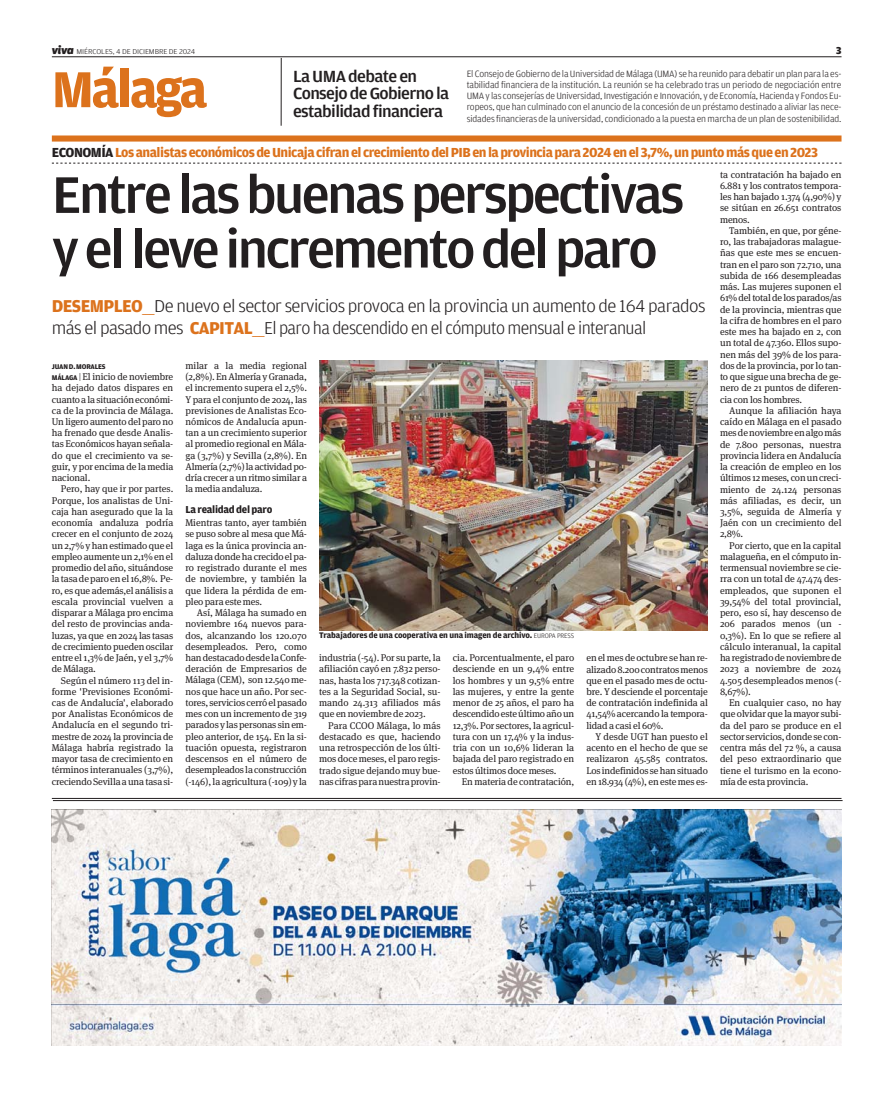
<style>
.page{position:relative;width:893px;height:1094px;background:#fff}
.page>*{position:absolute;margin:0;border:0;box-sizing:border-box;transform-origin:0 0}
.t1{font:500 54.6px/54.6px "Amplitude";letter-spacing:-.045em;color:#231f20;scale:1.05 1}
.t2{font:700 53.55px "Amplitude";letter-spacing:-.05em;color:#dc721c}
.t3{font:300 18.15px/22.2px "Amplitude";letter-spacing:-.03em;color:#231f20;scale:1.05 1}
.t4{font:500 17.1px/17.1px "Amplitude";letter-spacing:-.035em;color:#231f20;scale:1.05 1}
.t5{font:700 13.95px "Amplitude";letter-spacing:-.035em;color:#dc721c}
.t6{font:700 10.65px "Amplitude";letter-spacing:-.025em;color:#231f20}
.t7{font:900 10.65px "Amplitude";color:#231f20}
.t8{font:9.75px/11.2px "Meta Serif OT";letter-spacing:-.01em;color:#231f20;text-align:justify}
.t9{font:300 9.75px/11.2px "Amplitude";letter-spacing:-.01em;color:#231f20;text-align:justify}
.t10{font:700 8.55px "Amplitude";letter-spacing:-.015em;color:#231f20}
.t11{font:300 7.5px "Amplitude";letter-spacing:-.01em;color:#231f20;scale:1.1 1}
.t12{font:700 7.35px "Amplitude";letter-spacing:-.025em;color:#231f20}
.s1{font-family:"Apex New";font-weight:800;font-style:italic;font-size:11.85px}
.s2{color:#231f20}
.s3{font-weight:700;color:#dc721c}
.s4{color:#dc721c}
.s5{font-family:"Amplitude";font-weight:700;font-size:7.35px}
.s6{font-family:"Amplitude";font-weight:300}
.s7{font-weight:300;font-size:6.9px}
</style>
<div class="page">
<hr style="left:52px;top:56px;width:789px;height:1px;background:#231f20">
<svg style="left:52px;top:163px;width:789px;height:1px"></svg>
<div style="left:52px;top:135px;width:789px;height:7px;background:#dc721c"></div>
<hr style="left:281px;top:58px;width:1px;height:68px;background:#231f20">
<img style="left:319px;top:360px;width:388px;height:270px">
<hr style="left:52px;top:798px;width:789px;height:1px;background:#231f20">
<hr style="left:53px;top:800px;width:789px;height:1px;background:#231f20">
<img style="left:52px;top:809px;width:789px;height:236px">
<p class="t11" style="left:52px;top:49px;width:132px"><span class="s1">viva</span> MIÉRCOLES, 4 DE DICIEMBRE DE 2024</p>
<p class="t7" style="left:836px;top:46px;width:7px">3</p>
<h2 class="t2" style="left:52px;top:69px;width:157px">Málaga</h2>
<h3 class="t4" style="left:293px;top:69px;width:150px">La UMA debate en<br>Consejo de Gobierno la estabilidad financiera</h3>
<p class="t9" style="left:466px;top:68px;width:376px">El Consejo de Gobierno de la Universidad de Málaga (UMA) se ha reunido para debatir un plan para la es&shy;tabilidad financiera de la institución. La reunión se ha celebrado tras un periodo de negociación entre UMA y las consejerías de Universidad, Investigación e Innovación, y de Economía, Hacienda y Fondos Eu&shy;ropeos, que han culminado con el anuncio de la concesión de un préstamo destinado a aliviar las nece&shy;sidades financieras de la universidad, condicionado a la puesta en marcha de un plan de sostenibilidad.</p>
<h3 class="t5" style="left:52px;top:147px;width:767px"><span class="s2">ECONOMÍA</span>Los analistas económicos de Unicaja cifran el crecimiento del PIB en la provincia para 2024 en el 3,7%, un punto más que en 2023</h3>
<h1 class="t1" style="left:52px;top:171px;width:604px">Entre las buenas perspectivas y el leve incremento del paro</h1>
<h3 class="t3" style="left:52px;top:296px;width:624px"><span class="s3">DESEMPLEO</span><span class="s4">___</span>De nuevo el sector servicios provoca en la provincia un aumento de 164 parados más el pasado mes <span class="s3">CAPITAL</span><span class="s4">___</span>El paro ha descendido en el cómputo mensual e interanual</h3>
<p class="t12" style="left:52px;top:363px;width:55px">JUAN D. MORALES</p>
<p class="t8" style="left:52px;top:371px;width:123px"><span class="s5">MÁLAGA</span> <span class="s6">|</span> El inicio de noviembre ha dejado datos dispares en cuanto a la situación económi&shy;ca de la provincia de Málaga.<br>Un ligero aumento del paro no ha frenado que desde Analis&shy;tas Económicos hayan señala&shy;do que el crecimiento va se&shy;guir, y por encima de la media nacional.</p>
<p class="t8" style="left:52px;top:484px;width:123px;text-indent:9px">Pero, hay que ir por partes.<br>Porque, los analistas de Uni&shy;caja han asegurado que la la economía andaluza podría crecer en el conjunto de 2024 un 2,7% y han estimado que el empleo aumente un 2,1% en el promedio del año, situándose la tasa de paro en el 16,8%. Pe&shy;ro, es que además,el análisis a escala provincial vuelven a disparar a Málaga pro encima del resto de provincias anda&shy;luzas, ya que en 2024 las tasas de crecimiento pueden oscilar entre el 1,3% de Jaén, y el 3,7% de Málaga.</p>
<p class="t8" style="left:52px;top:675px;width:123px;text-indent:9px">Según el número 113 del in&shy;forme 'Previsiones Económi&shy;cas de Andalucía', elaborado por Analistas Económicos de Andalucía en el segundo tri&shy;mestre de 2024 la provincia de Málaga habría registrado la mayor tasa de crecimiento en términos interanuales (3,7%), creciendo Sevilla a una tasa si-</p>
<p class="t8" style="left:185px;top:360px;width:123px">milar a la media regional (2,8%). En Almería y Granada, el incremento supera el 2,5%.<br>Y para el conjunto de 2024, las previsiones de Analistas Eco&shy;nómicos de Andalucía apun&shy;tan a un crecimiento superior al promedio regional en Mála&shy;ga (3,7%) y Sevilla (2,8%). En Almería (2,7%) la actividad po&shy;dría crecer a un ritmo similar a la media andaluza.</p>
<p class="t6" style="left:185px;top:505px;width:88px">La realidad del paro</p>
<p class="t8" style="left:185px;top:517px;width:123px">Mientras tanto, ayer también se puso sobre al mesa que Má&shy;laga es la única provincia an&shy;daluza donde ha crecido el pa&shy;ro registrado durante el mes de noviembre, y también la que lidera la pérdida de em&shy;pleo para este mes.</p>
<p class="t8" style="left:185px;top:607px;width:123px;text-indent:11px">Así, Málaga ha sumado en noviembre 164 nuevos para&shy;dos, alcanzando los 120.070 desempleados. Pero, como han destacado desde la Confe&shy;deración de Empresarios de Málaga (CEM), son 12.540 me&shy;nos que hace un año. Por sec&shy;tores, servicios cerró el pasado mes con un incremento de 319 parados y las personas sin em&shy;pleo anterior, de 154. En la si&shy;tuación opuesta, registraron descensos en el número de desempleados la construcción (-146), la agricultura (-109) y la</p>
<p class="t10" style="left:319px;top:632px;width:256px">Trabajadores de una cooperativa en una imagen de archivo. <span class="s7">EUROPA PRESS</span></p>
<p class="t8" style="left:319px;top:652px;width:123px">industria (-54). Por su parte, la afiliación cayó en 7.832 perso&shy;nas, hasta los 717.348 cotizan&shy;tes a la Seguridad Social, su&shy;mando 24.313 afiliados más que en noviembre de 2023.</p>
<p class="t8" style="left:319px;top:720px;width:123px;text-indent:9px">Para CCOO Málaga, lo más destacado es que, haciendo una retrospección de los últi&shy;mos doce meses, el paro regis&shy;trado sigue dejando muy bue&shy;nas cifras para nuestra provin-</p>
<p class="t8" style="left:453px;top:652px;width:123px">cia. Porcentualmente, el paro desciende en un 9,4% entre los hombres y un 9,5% entre las mujeres, y entre la gente menor de 25 años, el paro ha descendido este último año un 12,3%. Por sectores, la agricul&shy;tura con un 17,4% y la indus&shy;tria con un 10,6% lideran la bajada del paro registrado en estos últimos doce meses.</p>
<p class="t8" style="left:462px;top:776px;width:114px">En materia de contratación,</p>
<p class="t8" style="left:586px;top:652px;width:123px">en el mes de octubre se han re&shy;alizado 8.200 contratos menos que en el pasado mes de octu&shy;bre. Y desciende el porcentaje de contratación indefinida al 41,54% acercando la tempora&shy;lidad a casi el 60%.</p>
<p class="t8" style="left:586px;top:731px;width:123px;text-indent:9px">Y desde UGT han puesto el acento en el hecho de que se realizaron 45.585 contratos.<br>Los indefinidos se han situado en 18.934 (4%), en este mes es-</p>
<p class="t8" style="left:720px;top:169px;width:123px">ta contratación ha bajado en 6.881 y los contratos tempora&shy;les han bajado 1.374 (4,90%) y se sitúan en 26.651 contratos menos.</p>
<p class="t8" style="left:720px;top:225px;width:123px;text-indent:9px">También, en que, por géne&shy;ro, las trabajadoras malague&shy;ñas que este mes se encuen&shy;tran en el paro son 72.710, una subida de 166 desempleadas más. Las mujeres suponen el 61% del total de los parados/as de la provincia, mientras que la cifra de hombres en el paro este mes ha bajado en 2, con un total de 47.360. Ellos supo&shy;nen más del 39% de los para&shy;dos de la provincia, por lo tan&shy;to que sigue una brecha de ge&shy;nero de 21 puntos de diferen&shy;cia con los hombres.</p>
<p class="t8" style="left:720px;top:405px;width:123px;text-indent:9px">Aunque la afiliación haya caído en Málaga en el pasado mes de noviembre en algo más de 7.800 personas, nuestra provincia lidera en Andalucía la creación de empleo en los últimos 12 meses, con un creci&shy;miento de 24.124 personas más afiliadas, es decir, un 3,5%, seguida de Almería y Jaén con un crecimiento del 2,8%.</p>
<p class="t8" style="left:720px;top:540px;width:123px;text-indent:9px">Por cierto, que en la capital malagueña, en el cómputo in&shy;termensual noviembre se cie&shy;rra con un total de 47.474 des&shy;empleados, que suponen el 39,54% del total provincial, pero, eso sí, hay descenso de 206 parados menos (un - 0,3%). En lo que se refiere al cálculo interanual, la capital ha registrado de noviembre de 2023 a noviembre de 2024<br>4.505 desempleados menos (- 8,67%).</p>
<p class="t8" style="left:720px;top:697px;width:123px;text-indent:9px">En cualquier caso, no hay que olvidar que la mayor subi&shy;da del paro se produce en el sector servicios, donde se con&shy;centra más del 72 %, a causa del peso extraordinario que tiene el turismo en la econo&shy;mía de esta provincia.</p>
</div>
